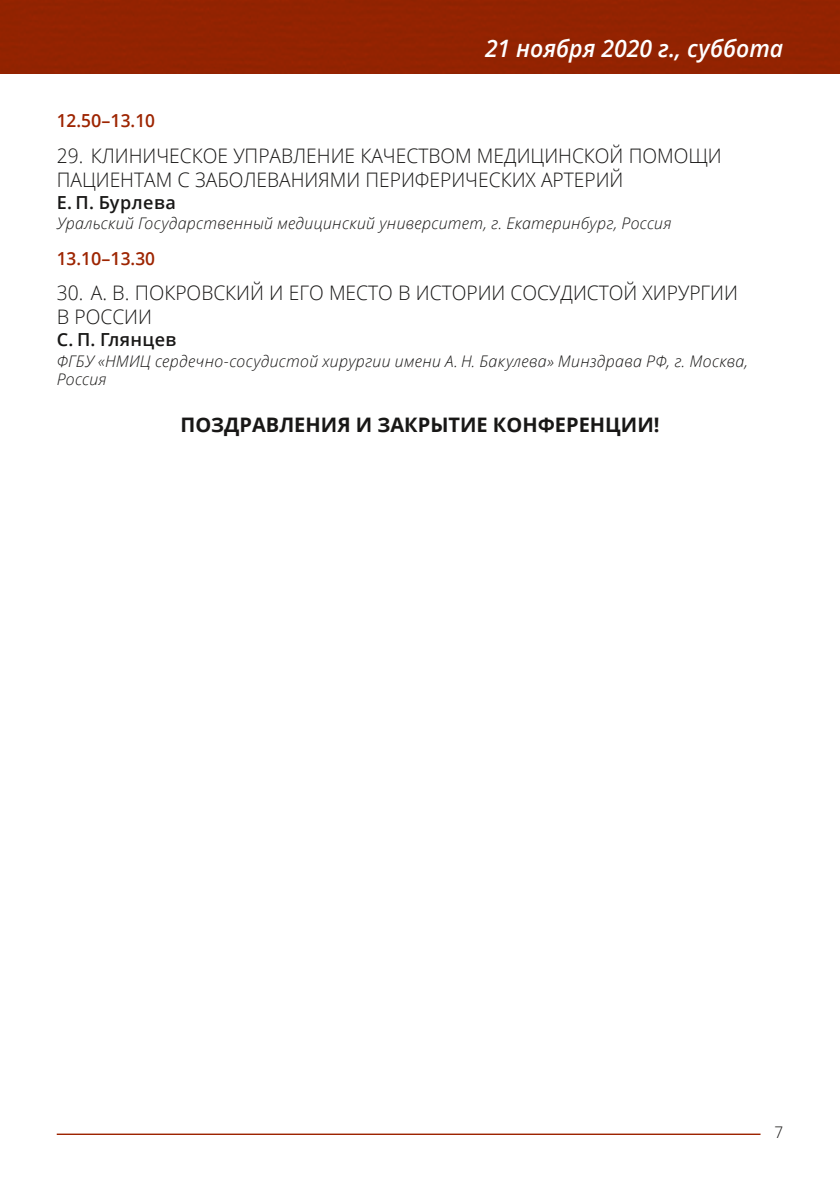
<style>
.page{position:relative;width:840px;height:1191px;background:#fff}
.page>*{position:absolute;margin:0;border:0;box-sizing:border-box;transform-origin:0 0}
.t1{font:italic 600 24px "Open Sans";color:#fff;scale:.96 1}
.t2{font:300 20px/24px "Open Sans";color:#181716;scale:.96 1}
.t3{font:700 20px "Open Sans";color:#181716}
.t4{font:600 18px "Open Sans";color:#9d2400;scale:.96 1}
.t5{font:600 18px "Open Sans";letter-spacing:.02em;color:#181716}
.t6{font:italic 300 16px/18px "Open Sans";letter-spacing:.015em;color:#181716}
.t7{font:300 16px "Open Sans";color:#181716;scale:.96 1}
</style>
<div class="page">
<hr style="left:57px;top:1133px;width:703px;height:2px;background:#9d2400">
<div style="left:0;top:0;width:839px;height:74px;background:#932301"></div>
<p class="t1" style="left:485px;top:32px;width:312px">21 ноября 2020 г., суббота</p>
<p class="t4" style="left:57px;top:108px;width:104px">12.50–13.10</p>
<p class="t2" style="left:57px;top:143px;width:693px">29. КЛИНИЧЕСКОЕ УПРАВЛЕНИЕ КАЧЕСТВОМ МЕДИЦИНСКОЙ ПОМОЩИ<br>ПАЦИЕНТАМ С ЗАБОЛЕВАНИЯМИ ПЕРИФЕРИЧЕСКИХ АРТЕРИЙ</p>
<p class="t5" style="left:57px;top:190px;width:121px">Е. П. Бурлева</p>
<p class="t6" style="left:57px;top:214px;width:616px">Уральский Государственный медицинский университет, г. Екатеринбург, Россия</p>
<p class="t4" style="left:57px;top:246px;width:104px">13.10–13.30</p>
<p class="t2" style="left:57px;top:280px;width:710px">30. А. В. ПОКРОВСКИЙ И ЕГО МЕСТО В ИСТОРИИ СОСУДИСТОЙ ХИРУРГИИ<br>В РОССИИ</p>
<p class="t5" style="left:57px;top:327px;width:121px">С. П. Глянцев</p>
<p class="t6" style="left:57px;top:351px;width:692px">ФГБУ «НМИЦ сердечно-сосудистой хирургии имени А. Н. Бакулева» Минздрава РФ, г. Москва,<br>Россия</p>
<p class="t3" style="left:180px;top:410px;width:480px">ПОЗДРАВЛЕНИЯ И ЗАКРЫТИЕ КОНФЕРЕНЦИИ!</p>
<p class="t7" style="left:774px;top:1121px;width:11px">7</p>
</div>
